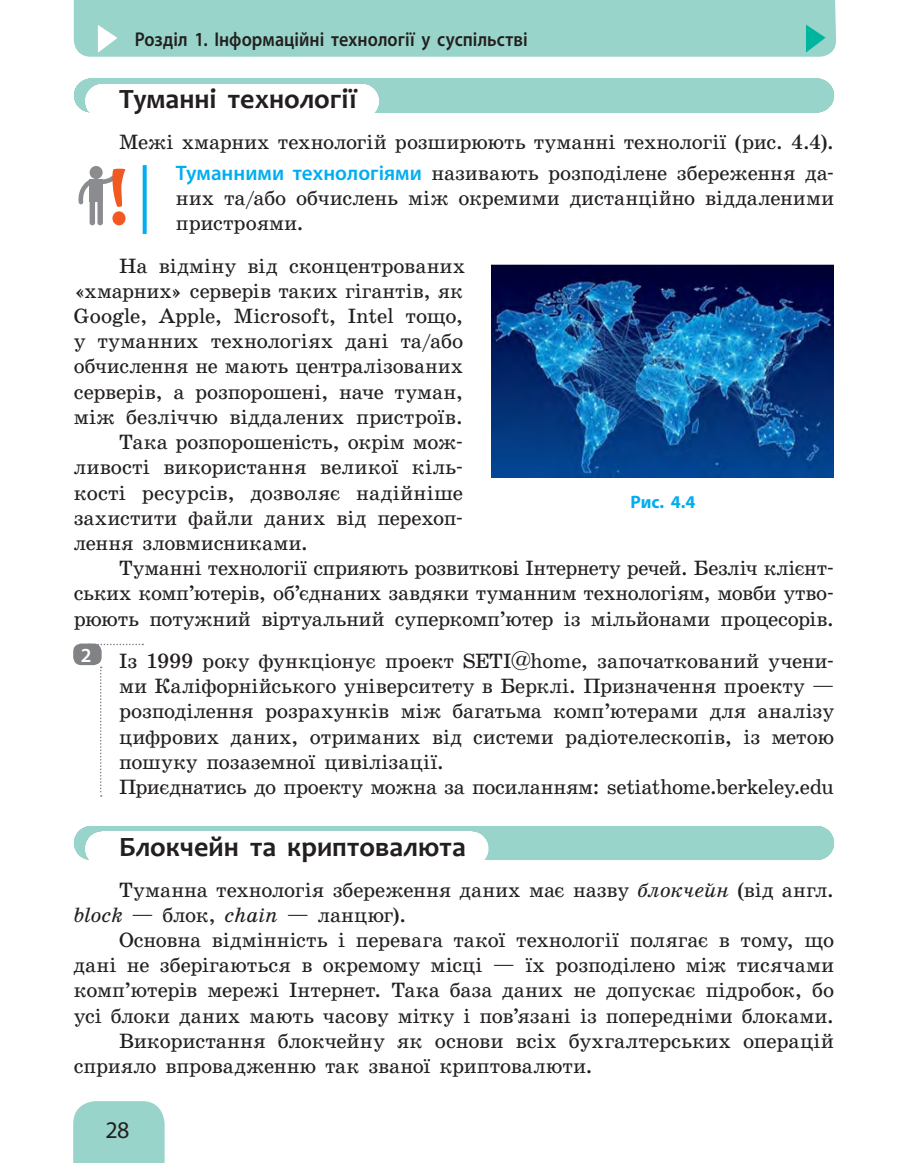
<style>
.page{position:relative;width:908px;height:1163px;background:#fff}
.page>*{position:absolute;margin:0;border:0;box-sizing:border-box;transform-origin:0 0}
.t1{font:700 28px "Candara";color:#231f20}
.t2{font:24px "Myriad Pro";color:#231f20}
.t3{font:21px/25.2px "School Book C";letter-spacing:-.005em;color:#231f20}
.t4{font:600 20px "Myriad Pro";letter-spacing:.005em;color:#231f20;scale:.9 1}
.t5{font:600 20px "Myriad Pro";color:#fff}
.t6{font:700 18px "Myriad Pro";color:#00aeef}
.s1{font-family:"Myriad Pro";font-weight:600;color:#00aeef}
.s2{font-style:italic}
</style>
<div class="page">
<div style="left:73px;top:1101px;width:91px;height:61px;background:#98d4c9"></div>
<div style="left:74px;top:0;width:762px;height:57px;background:#98d4c9"></div>
<svg style="left:805px;top:25px;width:20px;height:28px"></svg>
<svg style="left:98px;top:25px;width:19px;height:28px"></svg>
<svg style="left:91px;top:78px;width:725px;height:35px"></svg>
<svg style="left:91px;top:826px;width:725px;height:34px"></svg>
<svg style="left:143px;top:165px;width:4px;height:69px"></svg>
<svg style="left:78px;top:166px;width:47px;height:59px"></svg>
<img style="left:491px;top:264px;width:342px;height:213px">
<svg style="left:98px;top:643px;width:45px;height:2px"></svg>
<svg style="left:100px;top:666px;width:2px;height:130px"></svg>
<div style="left:73px;top:643px;width:29px;height:22px;background:#808285;border-radius:8px"></div>
<p class="t4" style="left:135px;top:27px;width:438px">Розділ 1. Інформаційні технології у суспільстві</p>
<h1 class="t1" style="left:119px;top:82px;width:239px">Туманні технології</h1>
<p class="t3" style="left:119px;top:127px;width:716px;line-height:30.8px;text-align:right">Межі хмарних технологій розширюють туманні технології (рис. 4.4).<br><span class="s1">Туманними технологіями</span> називають розподілене збереження да-</p>
<p class="t3" style="left:176px;top:186px;width:659px">них та/або обчислень між окремими дистанційно віддаленими пристроями.</p>
<p class="t3" style="left:119px;top:253px;width:347px">На відміну від сконцентрованих</p>
<p class="t3" style="left:74px;top:278px;width:391px">«хмарних» серверів таких гігантів, як</p>
<p class="t3" style="left:74px;top:303px;width:391px">Google, Apple, Microsoft, Intel тощо,</p>
<p class="t3" style="left:74px;top:329px;width:391px">у туманних технологіях дані та/або</p>
<p class="t3" style="left:74px;top:354px;width:391px">обчислення не мають централізованих</p>
<p class="t3" style="left:74px;top:379px;width:391px">серверів, а розпорошені, наче туман,</p>
<p class="t3" style="left:74px;top:404px;width:391px">між безліччю віддалених пристроїв.</p>
<p class="t3" style="left:119px;top:429px;width:345px">Така розпорошеність, окрім мож-</p>
<p class="t3" style="left:74px;top:455px;width:391px">ливості використання великої кіль-</p>
<p class="t3" style="left:74px;top:480px;width:391px">кості ресурсів, дозволяє надійніше</p>
<p class="t3" style="left:74px;top:505px;width:388px">захистити файли даних від перехоп-</p>
<p class="t3" style="left:74px;top:530px;width:236px">лення зловмисниками.</p>
<p class="t3" style="left:119px;top:555px;width:716px">Туманні технології сприяють розвиткові Інтернету речей. Безліч клієнт-</p>
<p class="t3" style="left:74px;top:581px;width:761px">ських комп’ютерів, об’єднаних завдяки туманним технологіям, мовби утво-</p>
<p class="t3" style="left:74px;top:606px;width:761px">рюють потужний віртуальний суперкомп’ютер із мільйонами процесорів.</p>
<p class="t3" style="left:119px;top:648px;width:716px">Із 1999 року функціонує проект SETI@home, започаткований учени&shy;ми Каліфорнійського університету в Берклі. Призначення проекту — розподілення розрахунків між багатьма комп’ютерами для аналізу цифрових даних, отриманих від системи радіотелескопів, із метою пошуку позаземної цивілізації.<br>Приєднатись до проекту можна за посиланням: setiathome.berkeley.edu</p>
<h1 class="t1" style="left:119px;top:829px;width:348px">Блокчейн та криптовалюта</h1>
<p class="t3" style="left:74px;top:877px;width:761px;text-indent:45px">Туманна технологія збереження даних має назву <span class="s2">блокчейн</span> (від англ. <span class="s2">block</span> — блок, <span class="s2">chain</span> — ланцюг).</p>
<p class="t3" style="left:119px;top:927px;width:716px">Основна відмінність і перевага такої технології полягає в тому, що</p>
<p class="t3" style="left:74px;top:952px;width:761px">дані не зберігаються в окремому місці — їх розподілено між тисячами</p>
<p class="t3" style="left:74px;top:977px;width:761px">комп’ютерів мережі Інтернет. Така база даних не допускає підробок, бо</p>
<p class="t3" style="left:74px;top:1003px;width:761px">усі блоки даних мають часову мітку і пов’язані із попередніми блоками.</p>
<p class="t3" style="left:119px;top:1028px;width:716px">Використання блокчейну як основи всіх бухгалтерських операцій</p>
<p class="t3" style="left:74px;top:1053px;width:520px">сприяло впровадженню так званої криптовалюти.</p>
<p class="t6" style="left:630px;top:490px;width:67px">Рис. 4.4</p>
<p class="t5" style="left:81px;top:642px;width:12px">2</p>
<p class="t2" style="left:105px;top:1115px;width:26px">28</p>
</div>
